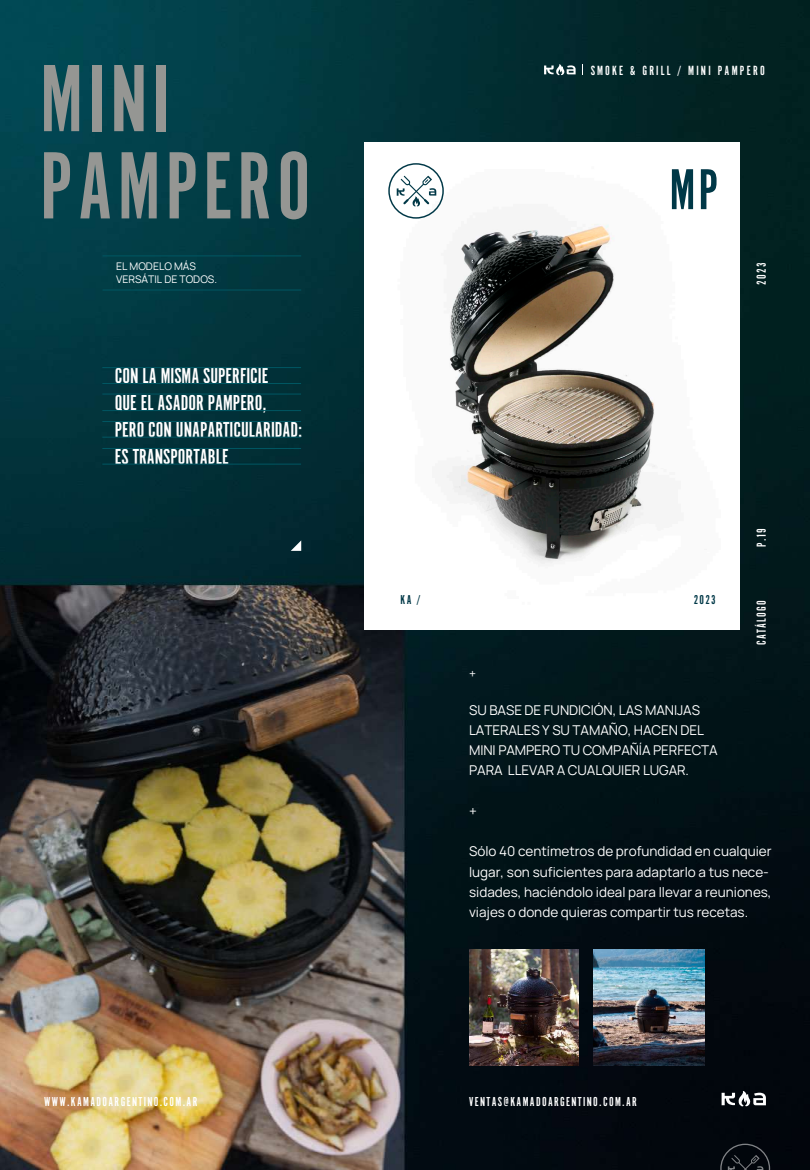
<style>
.page{position:relative;width:810px;height:1170px;background:#fff}
.page>*{position:absolute;margin:0;border:0;box-sizing:border-box;transform-origin:0 0}
.t1{font:99.23px/87.2px "Alternate Got No 1 D";letter-spacing:.05em;color:#959693}
.t2{font:59.85px "Alternate Got No 1 D";color:#003847}
.t3{font:22.5px/27px "Alternate Got No 1 D";color:#fff}
.t4{font:13.88px "Alternate Got No 1 D";letter-spacing:.165em;color:#fff}
.t5{font:200 13.5px/20.2px "Manrope";color:#fff}
.t6{font:13.5px "Alternate Got No 1 D";letter-spacing:.1em;color:#fff}
.t7{font:13.35px "Alternate Got No 1 D";letter-spacing:.1em;color:#003847}
.t8{font:200 12px "Manrope";color:#fff}
.t9{font:200 10.5px/13.5px "Manrope";color:#fff}
</style>
<div class="page">
<img style="left:0;top:0;width:810px;height:1170px">
<img style="left:469px;top:950px;width:110px;height:115px">
<svg style="left:720px;top:1144px;width:50px;height:26px"></svg>
<svg style="left:722px;top:1091px;width:44px;height:15px"></svg>
<hr style="left:103px;top:290px;width:198px;height:1px;background:#005763">
<hr style="left:103px;top:255px;width:198px;height:1px;background:#005763">
<svg style="left:544px;top:64px;width:32px;height:11px"></svg>
<div style="left:365px;top:142px;width:375px;height:488px;background:#fff"></div>
<img style="left:446px;top:224px;width:210px;height:340px">
<svg style="left:388px;top:163px;width:56px;height:56px"></svg>
<hr style="left:102px;top:464px;width:199px;height:1px;background:#005763">
<hr style="left:102px;top:448px;width:199px;height:1px;background:#005763">
<hr style="left:102px;top:437px;width:199px;height:1px;background:#005763">
<hr style="left:102px;top:421px;width:199px;height:1px;background:#005763">
<hr style="left:102px;top:410px;width:199px;height:1px;background:#005763">
<hr style="left:102px;top:394px;width:199px;height:1px;background:#005763">
<hr style="left:102px;top:383px;width:199px;height:1px;background:#005763">
<hr style="left:102px;top:367px;width:199px;height:1px;background:#005763">
<img style="left:593px;top:950px;width:112px;height:116px">
<svg style="left:291px;top:540px;width:10px;height:11px"></svg>
<h1 class="t1" style="left:40px;top:55px;width:272px">MINI<br>PAMPERO</h1>
<p class="t9" style="left:116px;top:259px;width:102px">EL MODELO MÁS<br>VERSÁTIL DE TODOS.</p>
<h3 class="t3" style="left:115px;top:362px;width:189px">CON LA MISMA SUPERFICIE<br>QUE EL ASADOR PAMPERO,<br>PERO CON UNAPARTICULARIDAD:<br>ES TRANSPORTABLE</h3>
<p class="t4" style="left:591px;top:63px;width:176px">SMOKE &amp; GRILL / MINI PAMPERO</p>
<h2 class="t2" style="left:670px;top:159px;width:50px">MP</h2>
<p class="t6" style="left:755px;top:285px;width:24px;rotate:-90deg">2023</p>
<p class="t7" style="left:401px;top:592px;width:21px">KA /</p>
<p class="t7" style="left:694px;top:592px;width:24px">2023</p>
<p class="t6" style="left:755px;top:547px;width:20px;rotate:-90deg">P.19</p>
<p class="t6" style="left:755px;top:645px;width:47px;rotate:-90deg">CATÁLOGO</p>
<p class="t8" style="left:469px;top:665px;width:8px">+</p>
<p class="t5" style="left:469px;top:699px;width:250px">SU BASE DE FUNDICIÓN, LAS MANIJAS<br>LATERALES Y SU TAMAÑO, HACEN DEL<br>MINI PAMPERO TU COMPAÑÍA PERFECTA<br>PARA LLEVAR A CUALQUIER LUGAR.</p>
<p class="t5" style="left:469px;top:800px;width:9px">+</p>
<p class="t5" style="left:469px;top:841px;width:304px">Sólo 40 centímetros de profundidad en cualquier lugar, son suficientes para adaptarlo a tus nece&shy;sidades, haciéndolo ideal para llevar a reuniones, viajes o donde quieras compartir tus recetas.</p>
<p class="t6" style="left:44px;top:1095px;width:155px">WWW.KAMADOARGENTINO.COM.AR</p>
<p class="t6" style="left:469px;top:1095px;width:169px">VENTAS@KAMADOARGENTINO.COM.AR</p>
</div>
